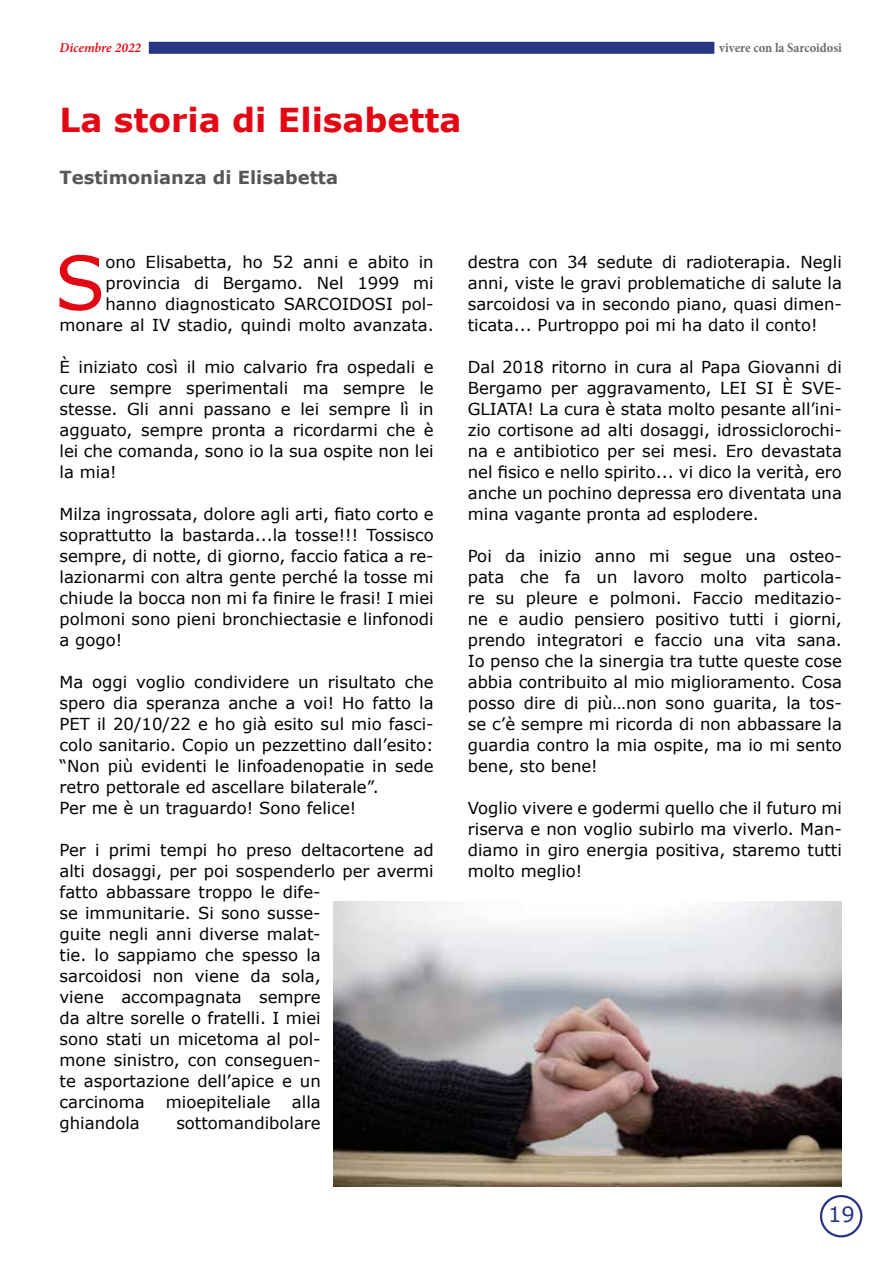
<style>
.page{position:relative;width:893px;height:1263px;background:#fff}
.page>*{position:absolute;margin:0;border:0;box-sizing:border-box;transform-origin:0 0}
.t1{font:74.25px "Verdana";color:#e30613}
.t2{font:700 33px "Verdana";color:#e30613}
.t3{font:21px "Verdana";color:#283583}
.t4{font:700 18px "Verdana";color:#575756}
.t5{font:16.5px/21px "Verdana";color:#000;text-align:justify}
.t6{font:700 condensed 13.5px "Minion Pro";color:#6d6d6c}
.t7{font:italic 600 13.5px "Minion Pro";color:#e30613}
</style>
<div class="page">
<div style="left:149px;top:42px;width:565px;height:12px;background:#283583"></div>
<div style="left:820px;top:1195px;width:42px;height:42px;border:2px solid #283583;border-radius:50%"></div>
<img style="left:334px;top:901px;width:508px;height:285px">
<p class="t7" style="left:60px;top:39px;width:83px">Dicembre 2022</p>
<h2 class="t2" style="left:60px;top:98px;width:404px">La storia di Elisabetta</h2>
<p class="t4" style="left:60px;top:166px;width:280px">Testimonianza di Elisabetta</p>
<p class="t6" style="left:719px;top:39px;width:124px">vivere con la Sarcoidosi</p>
<h1 class="t1" style="left:55px;top:235px;width:52px">S</h1>
<p class="t5" style="left:60px;top:251px;width:376px;text-align:right">ono Elisabetta, ho 52 anni e abito in provincia di Bergamo. Nel 1999 mi hanno diagnosticato SARCOIDOSI pol&shy;monare al IV stadio, quindi molto avanzata.</p>
<p class="t5" style="left:60px;top:356px;width:376px">È iniziato così il mio calvario fra ospedali e cure sempre sperimentali ma sempre le stesse. Gli anni passano e lei sempre lì in agguato, sempre pronta a ricordarmi che è lei che comanda, sono io la sua ospite non lei la mia!</p>
<p class="t5" style="left:60px;top:504px;width:376px">Milza ingrossata, dolore agli arti, fiato corto e soprattutto la bastarda...la tosse!!! Tossisco sempre, di notte, di giorno, faccio fatica a re&shy;lazionarmi con altra gente perché la tosse mi chiude la bocca non mi fa finire le frasi! I miei polmoni sono pieni bronchiectasie e linfonodi a gogo!</p>
<p class="t5" style="left:60px;top:672px;width:376px;text-align:left">Ma oggi voglio condividere un risultato che spero dia speranza anche a voi! Ho fatto la PET il 20/10/22 e ho già esito sul mio fasci&shy;colo sanitario. Copio un pezzettino dall’esito: “Non più evidenti le linfoadenopatie in sede retro pettorale ed ascellare bilaterale”.<br>Per me è un traguardo! Sono felice!</p>
<p class="t5" style="left:60px;top:840px;width:376px;text-align:left">Per i primi tempi ho preso deltacortene ad alti dosaggi, per poi sospenderlo per avermi fatto abbassare troppo le dife-<br>se immunitarie. Si sono susse-<br>guite negli anni diverse malat-<br>tie. lo sappiamo che spesso la<br>sarcoidosi non viene da sola,<br>viene accompagnata sempre<br>da altre sorelle o fratelli. I miei<br>sono stati un micetoma al pol-<br>mone sinistro, con conseguen-<br>te asportazione dell’apice e un<br>carcinoma</p>
<p class="t5" style="left:166px;top:1092px;width:106px">mioepiteliale</p>
<p class="t5" style="left:292px;top:1092px;width:30px">alla</p>
<p class="t5" style="left:60px;top:1113px;width:82px">ghiandola</p>
<p class="t5" style="left:176px;top:1113px;width:146px">sottomandibolare</p>
<p class="t5" style="left:468px;top:252px;width:376px">destra con 34 sedute di radioterapia. Negli anni, viste le gravi problematiche di salute la sarcoidosi va in secondo piano, quasi dimen&shy;ticata... Purtroppo poi mi ha dato il conto!</p>
<p class="t5" style="left:468px;top:357px;width:376px">Dal 2018 ritorno in cura al Papa Giovanni di Bergamo per aggravamento, LEI SI È SVE-GLIATA! La cura è stata molto pesante all’ini&shy;zio cortisone ad alti dosaggi, idrossiclorochi&shy;na e antibiotico per sei mesi. Ero devastata nel fisico e nello spirito... vi dico la verità, ero anche un pochino depressa ero diventata una mina vagante pronta ad esplodere.</p>
<p class="t5" style="left:468px;top:546px;width:376px">Poi da inizio anno mi segue una osteo&shy;pata che fa un lavoro molto particola&shy;re su pleure e polmoni. Faccio meditazio&shy;ne e audio pensiero positivo tutti i giorni, prendo integratori e faccio una vita sana.<br>Io penso che la sinergia tra tutte queste cose abbia contribuito al mio miglioramento. Cosa posso dire di più…non sono guarita, la tos&shy;se c’è sempre mi ricorda di non abbassare la guardia contro la mia ospite, ma io mi sento bene, sto bene!</p>
<p class="t5" style="left:468px;top:798px;width:376px">Voglio vivere e godermi quello che il futuro mi riserva e non voglio subirlo ma viverlo. Man&shy;diamo in giro energia positiva, staremo tutti molto meglio!</p>
<p class="t3" style="left:828px;top:1200px;width:28px">19</p>
</div>
